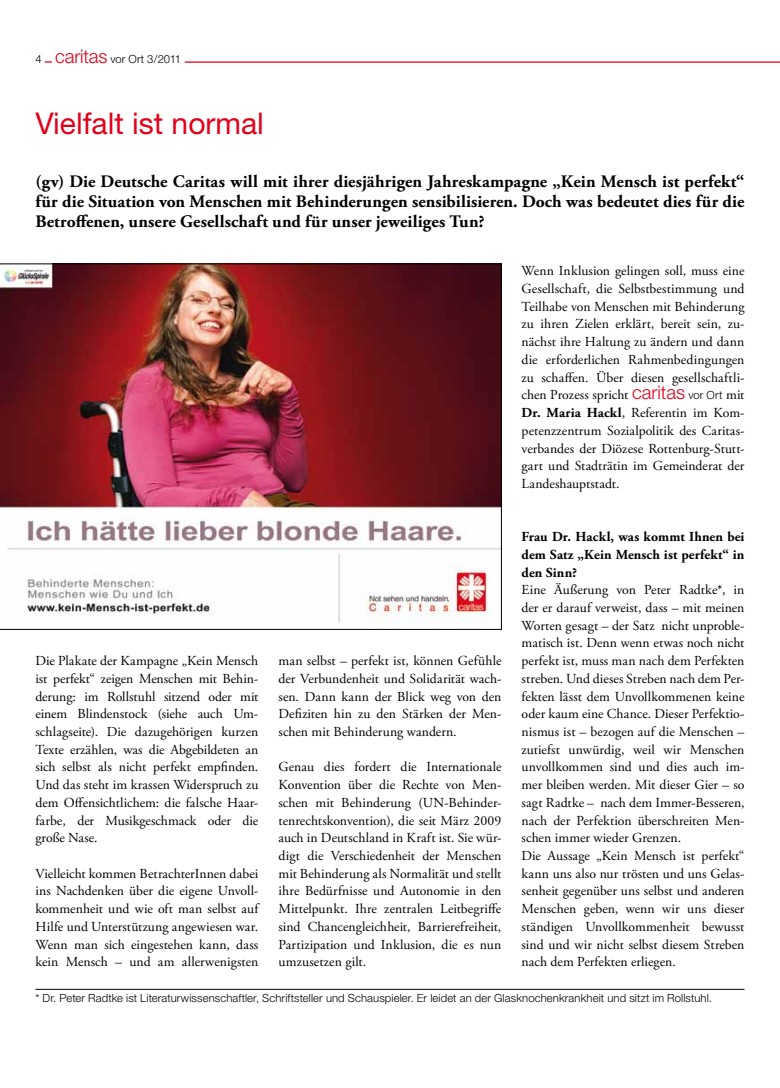
<style>
.page{position:relative;width:780px;height:1088px;background:#fff}
.page>*{position:absolute;margin:0;border:0;box-sizing:border-box;transform-origin:0 0}
.t1{font:30px "Helvetica Neue";color:#e2001a}
.t2{font:700 17.5px/20px "Adobe Garamond Pro";letter-spacing:.005em;color:#000;text-align:justify}
.t3{font:13.75px/17.8px "Adobe Garamond Pro";letter-spacing:.005em;color:#000;text-align:justify}
.t4{font:700 13.75px/17.8px "Adobe Garamond Pro";letter-spacing:.005em;color:#000;text-align:justify}
.t5{font:300 11.25px "Helvetica Neue";letter-spacing:.01em;color:#000}
.t6{font:300 11.25px "Helvetica Neue";letter-spacing:-.01em;color:#000}
.s1{font-size:18.75px;color:#e2001a}
.s2{font-family:"Helvetica Neue";font-weight:300;font-size:18.75px;color:#e2001a}
.s3{font-family:"Helvetica Neue";font-weight:300;font-size:11.25px}
.s4{font-weight:700}
</style>
<div class="page">
<hr style="left:185px;top:61px;width:595px;height:2px;background:#e2001a">
<svg style="left:45px;top:61px;width:7px;height:2px"></svg>
<img style="left:0;top:263px;width:501px;height:367px">
<hr style="left:35px;top:989px;width:709px;height:1px;background:#000">
<p class="t6" style="left:35px;top:52px;width:147px">4 <span class="s1">caritas</span> vor Ort 3/2011</p>
<h1 class="t1" style="left:35px;top:105px;width:230px">Vielfalt ist normal</h1>
<p class="t2" style="left:35px;top:172px;width:710px">(gv) Die Deutsche Caritas will mit ihrer diesjährigen Jahreskampagne „Kein Mensch ist perfekt“ für die Situation von Menschen mit Behinderungen sensibilisieren. Doch was bedeutet dies für die Betroffenen, unsere Gesellschaft und für unser jeweiliges Tun?</p>
<p class="t3" style="left:35px;top:652px;width:224px">Die Plakate der Kampagne „Kein Mensch ist perfekt“ zeigen Menschen mit Behin&shy;derung: im Rollstuhl sitzend oder mit einem Blindenstock (siehe auch Um&shy;schlagseite). Die dazugehörigen kurzen Texte erzählen, was die Abgebildeten an sich selbst als nicht perfekt empfinden.<br>Und das steht im krassen Widerspruch zu dem Offensichtlichem: die falsche Haar&shy;farbe, der Musikgeschmack oder die große Nase.</p>
<p class="t3" style="left:35px;top:865px;width:224px">Vielleicht kommen BetrachterInnen dabei ins Nachdenken über die eigene Unvoll&shy;kommenheit und wie oft man selbst auf Hilfe und Unterstützung angewiesen war.<br>Wenn man sich eingestehen kann, dass kein Mensch – und am allerwenigsten</p>
<p class="t3" style="left:278px;top:652px;width:224px">man selbst – perfekt ist, können Gefühle der Verbundenheit und Solidarität wach&shy;sen. Dann kann der Blick weg von den Defiziten hin zu den Stärken der Men&shy;schen mit Behinderung wandern.</p>
<p class="t3" style="left:278px;top:759px;width:224px">Genau dies fordert die Internationale Konvention über die Rechte von Men&shy;schen mit Behinderung (UN-Behinder&shy;tenrechtskonvention), die seit März 2009 auch in Deutschland in Kraft ist. Sie wür&shy;digt die Verschiedenheit der Menschen mit Behinderung als Normalität und stellt ihre Bedürfnisse und Autonomie in den Mittelpunkt. Ihre zentralen Leitbegriffe sind Chancengleichheit, Barrierefreiheit, Partizipation und Inklusion, die es nun umzusetzen gilt.</p>
<p class="t3" style="left:521px;top:262px;width:224px">Wenn Inklusion gelingen soll, muss eine Gesellschaft, die Selbstbestimmung und Teilhabe von Menschen mit Behinderung zu ihren Zielen erklärt, bereit sein, zu&shy;nächst ihre Haltung zu ändern und dann die erforderlichen Rahmenbedingungen zu schaffen. Über diesen gesellschaftli&shy;chen Prozess spricht <span class="s2">caritas</span> <span class="s3">vor Ort</span> mit <span class="s4">Dr. Maria Hackl</span>, Referentin im Kom&shy;petenzzentrum Sozialpolitik des Caritas&shy;verbandes der Diözese Rottenburg-Stutt&shy;gart und Stadträtin im Gemeinderat der Landeshauptstadt.</p>
<p class="t4" style="left:521px;top:528px;width:224px">Frau Dr. Hackl, was kommt Ihnen bei dem Satz „Kein Mensch ist perfekt“ in den Sinn?</p>
<p class="t3" style="left:521px;top:581px;width:224px;text-align:left">Eine Äußerung von Peter Radtke*, in der er darauf verweist, dass – mit meinen Worten gesagt – der Satz nicht unproble&shy;matisch ist. Denn wenn etwas noch nicht perfekt ist, muss man nach dem Perfekten streben. Und dieses Streben nach dem Per&shy;fekten lässt dem Unvollkommenen keine oder kaum eine Chance. Dieser Perfektio&shy;nismus ist – bezogen auf die Menschen – zutiefst unwürdig, weil wir Menschen unvollkommen sind und dies auch im&shy;mer bleiben werden. Mit dieser Gier – so sagt Radtke – nach dem Immer-Besseren, nach der Perfektion überschreiten Men&shy;schen immer wieder Grenzen.<br>Die Aussage „Kein Mensch ist perfekt“ kann uns also nur trösten und uns Gelas&shy;senheit gegenüber uns selbst und anderen Menschen geben, wenn wir uns dieser ständigen Unvollkommenheit bewusst sind und wir nicht selbst diesem Streben nach dem Perfekten erliegen.</p>
<p class="t5" style="left:35px;top:991px;width:678px">* Dr. Peter Radtke ist Literaturwissenschaftler, Schriftsteller und Schauspieler. Er leidet an der Glasknochenkrankheit und sitzt im Rollstuhl.</p>
</div>
